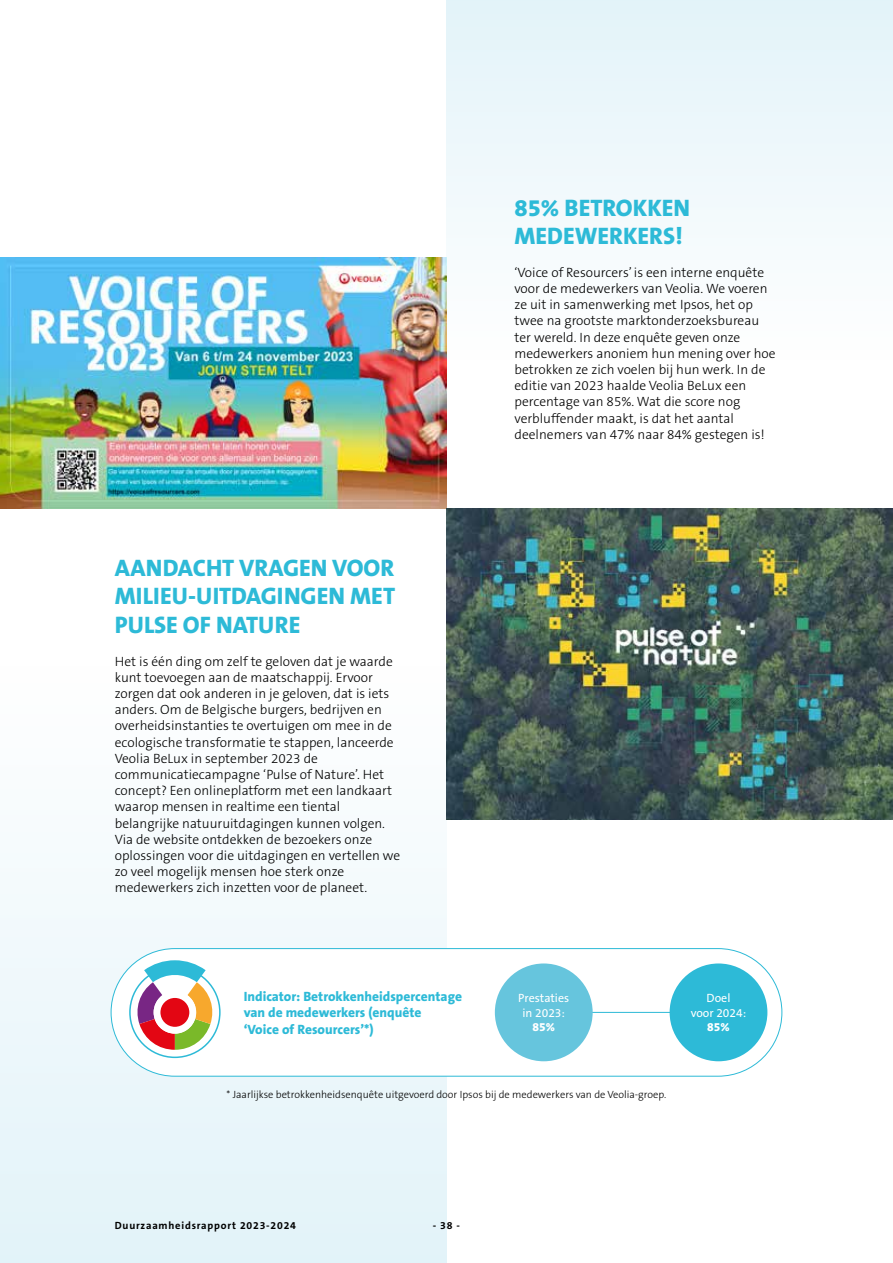
<style>
.page{position:relative;width:893px;height:1263px;background:#fff}
.page>*{position:absolute;margin:0;border:0;box-sizing:border-box;transform-origin:0 0}
.t1{font:800 24px/28.8px "The Sans B8";color:#2dbad7}
.t2{font:300 13.5px/16.2px "The Sans B3";color:#000}
.t3{font:800 13.5px/16.2px "The Sans B8";color:#2dbad7}
.t4{font:12px/14.4px "The Sans B5 Plain";color:#fff;text-align:center}
.t5{font:800 12px "The Sans B8";color:#fff}
.t6{font:300 10.5px "The Sans B3";color:#000}
.t7{font:700 10.5px "The Sans B7";letter-spacing:.075em;color:#000}
</style>
<div class="page">
<div style="left:446px;top:0;width:447px;height:360px;background:linear-gradient(to right,#f0f9fc,#f0f9fc)"></div>
<div style="left:0;top:666px;width:446px;height:597px;background:linear-gradient(to right,#f0f9fc,#f0f9fc)"></div>
<div style="left:111px;top:948px;width:671px;height:128px;background:#fff;border-radius:64px"></div>
<div style="left:111px;top:948px;width:671px;height:128px;border:1px solid #2dbad7;border-radius:64px"></div>
<hr style="left:588px;top:1012px;width:91px;height:1px;background:#2dbad7">
<div style="left:495px;top:963px;width:98px;height:98px;background:#66c5dd;border-radius:50%"></div>
<div style="left:670px;top:963px;width:97px;height:98px;background:#2dbad7;border-radius:50%"></div>
<img style="left:0;top:257px;width:446px;height:251px">
<img style="left:446px;top:508px;width:447px;height:312px">
<div style="left:129px;top:967px;width:92px;height:91px;border:2px solid #2dbad7;border-radius:50%"></div>
<svg style="left:134px;top:960px;width:81px;height:90px"></svg>
<h1 class="t1" style="left:115px;top:554px;width:282px;text-align:justify">AANDACHT VRAGEN VOOR MILIEU-UITDAGINGEN MET PULSE OF NATURE</h1>
<p class="t2" style="left:115px;top:653px;width:287px">Het is één ding om zelf te geloven dat je waarde kunt toevoegen aan de maatschappij. Ervoor zorgen dat ook anderen in je geloven, dat is iets anders. Om de Belgische burgers, bedrijven en overheidsinstanties te overtuigen om mee in de ecologische transformatie te stappen, lanceerde Veolia BeLux in september 2023 de communicatiecampagne ‘Pulse of Nature’. Het concept? Een onlineplatform met een landkaart waarop mensen in realtime een tiental belangrijke natuuruitdagingen kunnen volgen.<br>Via de website ontdekken de bezoekers onze oplossingen voor die uitdagingen en vertellen we zo veel mogelijk mensen hoe sterk onze medewerkers zich inzetten voor de planeet.</p>
<h1 class="t1" style="left:514px;top:194px;width:177px">85% BETROKKEN<br>MEDEWERKERS!</h1>
<p class="t2" style="left:514px;top:265px;width:263px">‘Voice of Resourcers’ is een interne enquête voor de medewerkers van Veolia. We voeren ze uit in samenwerking met Ipsos, het op twee na grootste marktonderzoeksbureau ter wereld. In deze enquête geven onze medewerkers anoniem hun mening over hoe betrokken ze zich voelen bij hun werk. In de editie van 2023 haalde Veolia BeLux een percentage van 85%. Wat die score nog verbluffender maakt, is dat het aantal deelnemers van 47% naar 84% gestegen is!</p>
<p class="t3" style="left:244px;top:989px;width:220px">Indicator: Betrokkenheidspercentage van de medewerkers (enquête<br>‘Voice of Resourcers’*)</p>
<p class="t4" style="left:518px;top:991px;width:52px">Prestaties in 2023:</p>
<p class="t5" style="left:533px;top:1021px;width:24px">85%</p>
<p class="t6" style="left:227px;top:1088px;width:441px">* Jaarlijkse betrokkenheidsenquête uitgevoerd door Ipsos bij de medewerkers van de Veolia-groep.</p>
<p class="t4" style="left:691px;top:991px;width:57px">Doel<br>voor 2024:</p>
<p class="t5" style="left:707px;top:1021px;width:24px">85%</p>
<p class="t7" style="left:115px;top:1220px;width:183px">Duurzaamheidsrapport 2023-2024</p>
<p class="t7" style="left:433px;top:1220px;width:29px">- 38 -</p>
</div>
